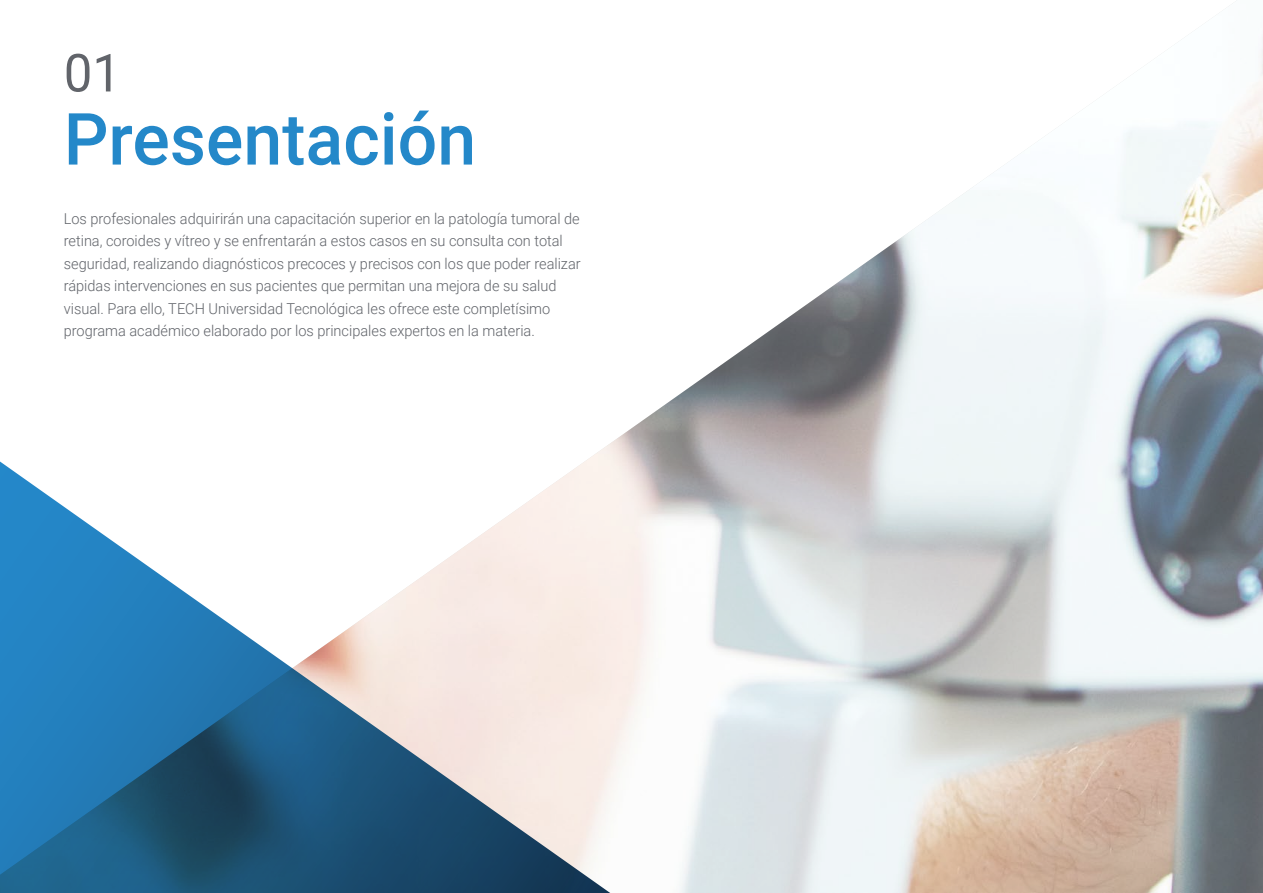
<style>
.page{position:relative;width:1263px;height:893px;background:#fff}
.page>*{position:absolute;margin:0;border:0;box-sizing:border-box;transform-origin:0 0}
.t1{font:500 72px "Roboto";color:#2488c9}
.t2{font:52.5px "Roboto";color:#61646a}
.t3{font:300 15px/22.5px "Roboto";color:#61646a}
</style>
<div class="page">
<img style="left:607px;top:3px;width:656px;height:890px">
<svg style="left:0;top:446px;width:640px;height:447px"></svg>
<h2 class="t2" style="left:64px;top:36px;width:59px">01</h2>
<h1 class="t1" style="left:64px;top:89px;width:414px">Presentación</h1>
<p class="t3" style="left:64px;top:207px;width:518px">Los profesionales adquirirán una capacitación superior en la patología tumoral de retina, coroides y vítreo y se enfrentarán a estos casos en su consulta con total seguridad, realizando diagnósticos precoces y precisos con los que poder realizar rápidas intervenciones en sus pacientes que permitan una mejora de su salud visual. Para ello, TECH Universidad Tecnológica les ofrece este completísimo programa académico elaborado por los principales expertos en la materia.</p>
</div>
